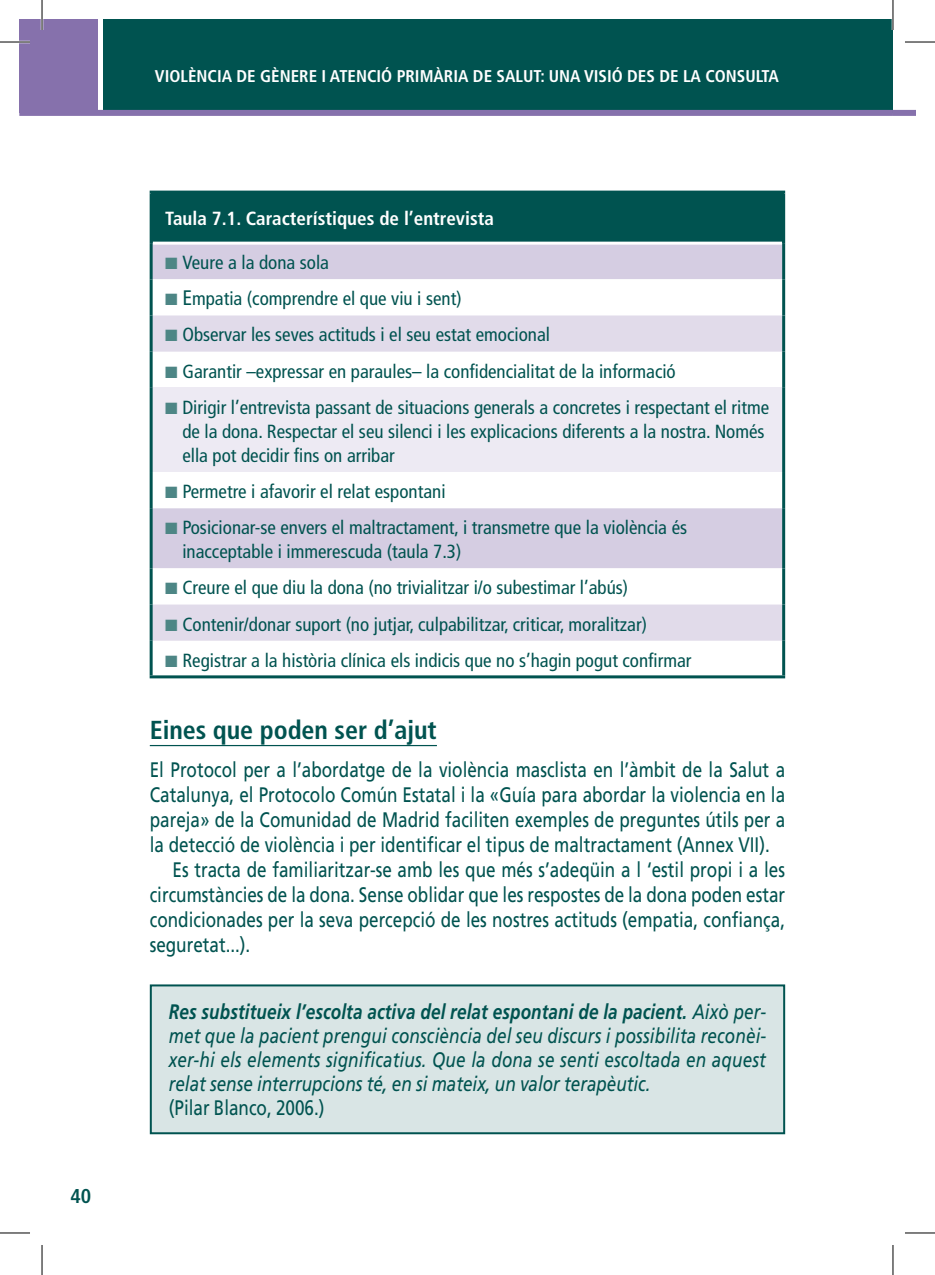
<style>
.page{position:relative;width:935px;height:1275px;background:#fff}
.page>*{position:absolute;margin:0;border:0;box-sizing:border-box;transform-origin:0 0}
.t1{font:700 condensed 26px "Frutiger LT Std";letter-spacing:-.005em;color:#005350}
.t2{font:21px "Frutiger LT Std";color:#005350;scale:.81 1}
.t3{font:italic 21px/24px "Frutiger LT Std";color:#005350;text-align:justify;scale:.81 1}
.t4{font:700 condensed 20px "Frutiger LT Std";color:#005350}
.t5{font:condensed 19px/24px "Frutiger LT Std";color:#005350}
.t6{font:700 condensed 19px "Frutiger LT Std";color:#fff}
.t7{font:700 condensed 17px "Frutiger LT Std";color:#fff}
.s1{color:#4d8685}
.s2{font-size:21px}
.s3{font-weight:700}
</style>
<div class="page">
<div style="left:104px;top:19px;width:788px;height:94px;background:#005350"></div>
<div style="left:19px;top:19px;width:79px;height:94px;background:#8671ac"></div>
<div style="left:19px;top:110px;width:873px;height:6px;background:#8671ac"></div>
<div style="left:892px;top:110px;width:23px;height:6px;background:#8671ac"></div>
<hr style="left:150px;top:745px;width:287px;height:1px;background:#005350">
<div style="left:151px;top:985px;width:633px;height:148px;background:#d9e5e5"></div>
<div style="left:150px;top:984px;width:635px;height:150px;border:2px solid #005350"></div>
<div style="left:151px;top:192px;width:632px;height:51px;background:#005350"></div>
<div style="left:153px;top:245px;width:629px;height:34px;background:#d5cde2"></div>
<svg style="left:153px;top:315px;width:629px;height:325px"></svg>
<div style="left:151px;top:388px;width:632px;height:84px;background:#edeaf3"></div>
<hr style="left:150px;top:675px;width:635px;height:3px;background:#005350">
<hr style="left:153px;top:242px;width:629px;height:3px;background:#fff">
<hr style="left:150px;top:191px;width:635px;height:3px;background:#005350">
<hr style="left:150px;top:194px;width:3px;height:49px;background:#005350">
<hr style="left:782px;top:194px;width:3px;height:49px;background:#005350">
<hr style="left:150px;top:243px;width:3px;height:36px;background:#005350">
<hr style="left:782px;top:243px;width:3px;height:36px;background:#005350">
<hr style="left:150px;top:279px;width:3px;height:36px;background:#005350">
<hr style="left:782px;top:279px;width:3px;height:36px;background:#005350">
<hr style="left:150px;top:315px;width:3px;height:37px;background:#005350">
<hr style="left:782px;top:315px;width:3px;height:37px;background:#005350">
<hr style="left:150px;top:352px;width:3px;height:36px;background:#005350">
<hr style="left:782px;top:352px;width:3px;height:36px;background:#005350">
<hr style="left:150px;top:388px;width:3px;height:84px;background:#005350">
<hr style="left:782px;top:388px;width:3px;height:84px;background:#005350">
<hr style="left:150px;top:472px;width:3px;height:36px;background:#005350">
<hr style="left:782px;top:472px;width:3px;height:36px;background:#005350">
<hr style="left:150px;top:508px;width:3px;height:60px;background:#005350">
<hr style="left:782px;top:508px;width:3px;height:60px;background:#005350">
<hr style="left:150px;top:568px;width:3px;height:36px;background:#005350">
<hr style="left:782px;top:568px;width:3px;height:36px;background:#005350">
<hr style="left:150px;top:604px;width:3px;height:36px;background:#005350">
<hr style="left:782px;top:604px;width:3px;height:36px;background:#005350">
<hr style="left:150px;top:640px;width:3px;height:35px;background:#005350">
<hr style="left:782px;top:640px;width:3px;height:35px;background:#005350">
<hr style="left:0;top:41px;width:30px;height:2px;background:#fff">
<hr style="left:41px;top:0;width:2px;height:30px;background:#fff">
<hr style="left:891px;top:0;width:3px;height:30px;background:#fff">
<hr style="left:0;top:42px;width:30px;height:1px;background:#000">
<hr style="left:904px;top:42px;width:30px;height:1px;background:#000">
<hr style="left:0;top:1232px;width:30px;height:1px;background:#000">
<hr style="left:904px;top:1232px;width:30px;height:1px;background:#000">
<hr style="left:42px;top:0;width:1px;height:30px;background:#000">
<hr style="left:42px;top:1245px;width:1px;height:30px;background:#000">
<hr style="left:892px;top:0;width:1px;height:30px;background:#000">
<hr style="left:892px;top:1245px;width:1px;height:30px;background:#000">
<p class="t4" style="left:70px;top:1183px;width:22px">40</p>
<p class="t7" style="left:155px;top:66px;width:623px">Violència de gènere i Atenció Primària de Salut: una visió des de la consulta</p>
<p class="t6" style="left:165px;top:207px;width:330px">Taula 7.1. Característiques de l’entrevista</p>
<p class="t5" style="left:165px;top:251px;width:165px"><span class="s1">■</span> Veure a la dona sola</p>
<p class="t5" style="left:165px;top:287px;width:298px"><span class="s1">■</span> <span class="s2">E</span>mpatia (comprendre el que viu i sent)</p>
<p class="t5" style="left:165px;top:323px;width:386px"><span class="s1">■</span> Observar les seves actituds i el seu estat emocional</p>
<p class="t5" style="left:165px;top:359px;width:512px"><span class="s1">■</span> Garantir –expressar en paraules– la confidencialitat de la informació</p>
<p class="t5" style="left:182px;top:395px;width:588px;text-indent:-17px"><span class="s1">■</span> Dirigir l’entrevista passant de situacions generals a concretes i respectant el ritme de la dona. Respectar el seu silenci i les explicacions diferents a la nostra. Només ella pot decidir fins on arribar</p>
<p class="t5" style="left:165px;top:479px;width:282px"><span class="s1">■</span> Permetre i afavorir el relat espontani</p>
<p class="t5" style="left:182px;top:516px;width:506px;text-indent:-17px"><span class="s1">■</span> Posicionar-se envers el maltractament, i transmetre que la violència és inacceptable i immerescuda (taula 7.3)</p>
<p class="t5" style="left:165px;top:576px;width:464px"><span class="s1">■</span> Creure el que diu la dona (no trivialitzar i/o subestimar l’abús)</p>
<p class="t5" style="left:165px;top:612px;width:483px"><span class="s1">■</span> Contenir/donar suport (no jutjar, culpabilitzar, criticar, moralitzar)</p>
<p class="t5" style="left:165px;top:648px;width:527px"><span class="s1">■</span> Registrar a la història clínica els indicis que no s’hagin pogut confirmar</p>
<h1 class="t1" style="left:150px;top:715px;width:288px">Eines que poden ser d’ajut</h1>
<p class="t2" style="left:150px;top:757px;width:785px">El Protocol per a l’abordatge de la violència masclista en l’àmbit de la Salut a</p>
<p class="t2" style="left:150px;top:782px;width:785px">Catalunya, el Protocolo Común Estatal i la «Guía para abordar la violencia en la</p>
<p class="t2" style="left:150px;top:807px;width:785px">pareja» de la Comunidad de Madrid faciliten exemples de preguntes útils per a</p>
<p class="t2" style="left:150px;top:832px;width:766px">la detecció de violència i per identificar el tipus de maltractament (Annex VII).</p>
<p class="t2" style="left:172px;top:857px;width:757px">Es tracta de familiaritzar-se amb les que més s’adeqüin a l ‘estil propi i a les</p>
<p class="t2" style="left:150px;top:882px;width:785px">circumstàncies de la dona. Sense oblidar que les respostes de la dona poden estar</p>
<p class="t2" style="left:150px;top:907px;width:785px">condicionades per la seva percepció de les nostres actituds (empatia, confiança,</p>
<p class="t2" style="left:150px;top:932px;width:126px">seguretat...).</p>
<p class="t3" style="left:169px;top:1000px;width:738px"><span class="s3">Res substitueix l’escolta activa del relat espontani de la pacient.</span> Això per&shy;met que la pacient prengui consciència del seu discurs i possibilita reconèi&shy;xer-hi els elements significatius. Que la dona se senti escoltada en aquest relat sense interrupcions té, en si mateix, un valor terapèutic.</p>
<p class="t2" style="left:169px;top:1095px;width:194px">(Pilar Blanco, 2006.)</p>
</div>
